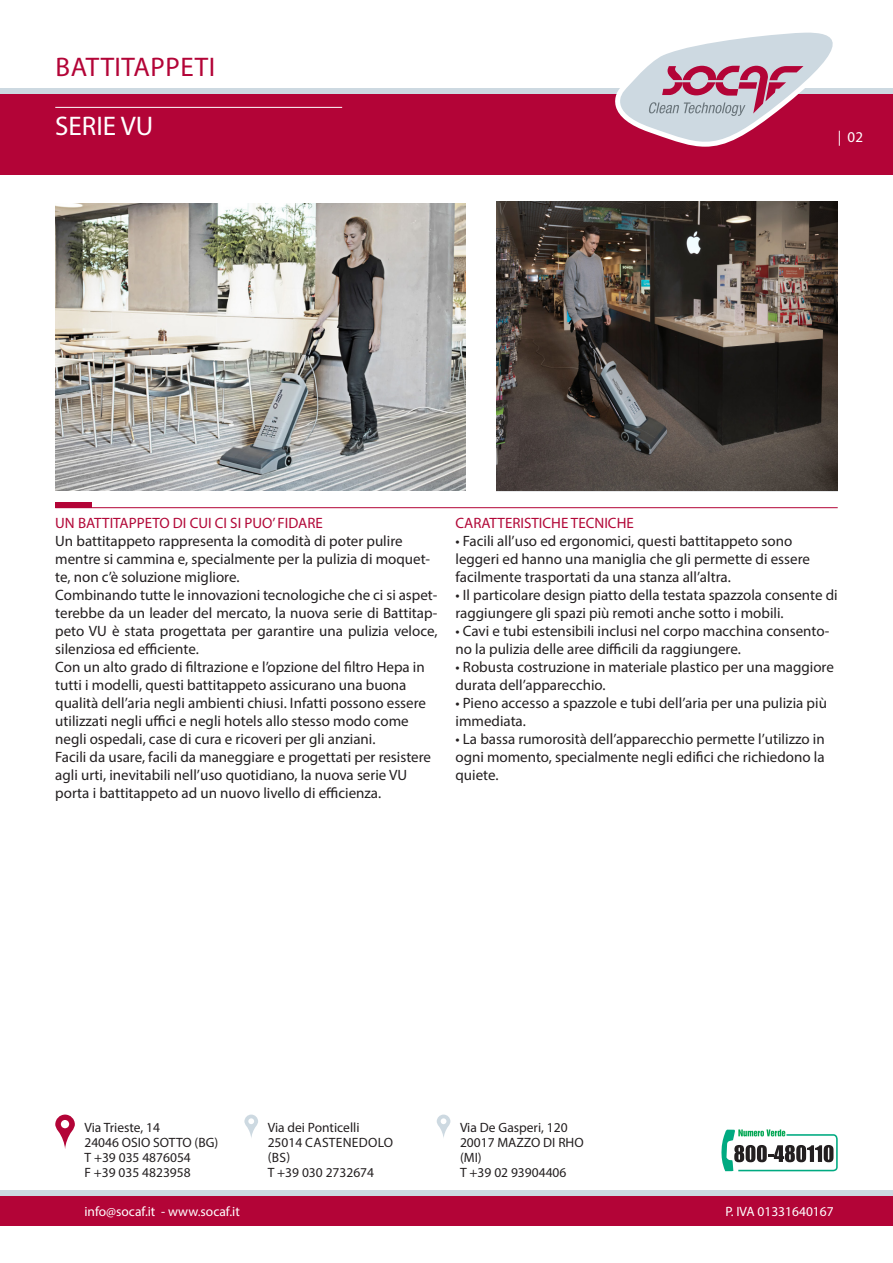
<style>
.page{position:relative;width:893px;height:1263px;background:#fff}
.page>*{position:absolute;margin:0;border:0;box-sizing:border-box;transform-origin:0 0}
.t1{font:27px "Myriad Pro";letter-spacing:.02em;color:#b30437}
.t2{font:27px "Myriad Pro";color:#fff}
.t3{font:15px/18px "Myriad Pro";color:#231f20}
.t4{font:15px "Myriad Pro";color:#b20838}
.t5{font:15px "Myriad Pro";color:#fff}
.t6{font:13.5px/15px "Myriad Pro";color:#231f20}
.t7{font:13.5px "Myriad Pro";color:#fff}
.t8{font:13.5px/15px "Myriad Pro";letter-spacing:.02em;color:#231f20}
</style>
<div class="page">
<div style="left:0;top:94px;width:893px;height:80px;background:#b30437"></div>
<div style="left:0;top:1196px;width:893px;height:29px;background:#b30437"></div>
<div style="left:0;top:88px;width:893px;height:6px;background:#cdd9e1"></div>
<div style="left:0;top:1190px;width:893px;height:6px;background:#cdd9e1"></div>
<hr style="left:55px;top:107px;width:287px;height:1px;background:#fff">
<svg style="left:55px;top:1114px;width:20px;height:35px"></svg>
<svg style="left:244px;top:1114px;width:14px;height:24px"></svg>
<svg style="left:437px;top:1114px;width:13px;height:24px"></svg>
<svg style="left:721px;top:1129px;width:117px;height:42px"></svg>
<div style="left:55px;top:502px;width:36px;height:6px;background:#b30437"></div>
<hr style="left:55px;top:507px;width:783px;height:1px;background:#b30437">
<svg style="left:615px;top:32px;width:218px;height:115px"></svg>
<img style="left:55px;top:203px;width:411px;height:287px">
<img style="left:496px;top:202px;width:342px;height:288px">
<p class="t1" style="left:56px;top:50px;width:161px">BATTITAPPETI</p>
<p class="t2" style="left:55px;top:109px;width:100px">SERIE VU</p>
<p class="t5" style="left:838px;top:128px;width:27px">| 02</p>
<p class="t4" style="left:55px;top:514px;width:269px">UN BATTITAPPETO DI CUI CI SI PUO’ FIDARE</p>
<p class="t3" style="left:55px;top:532px;width:376px">Un battitappeto rappresenta la comodità di poter pulire mentre si cammina e, specialmente per la pulizia di moquet&shy;te, non c’è soluzione migliore.</p>
<p class="t3" style="left:55px;top:586px;width:384px;text-align:justify">Combinando tutte le innovazioni tecnologiche che ci si aspet&shy;terebbe da un leader del mercato, la nuova serie di Battitap&shy;peto VU è stata progettata per garantire una pulizia veloce, silenziosa ed efficiente.</p>
<p class="t3" style="left:55px;top:658px;width:371px">Con un alto grado di filtrazione e l’opzione del filtro Hepa in tutti i modelli, questi battitappeto assicurano una buona</p>
<p class="t3" style="left:55px;top:694px;width:372px">qualità dell’aria negli ambienti chiusi. Infatti possono essere utilizzati negli uffici e negli hotels allo stesso modo come negli ospedali, case di cura e ricoveri per gli anziani.</p>
<p class="t3" style="left:55px;top:748px;width:377px">Facili da usare, facili da maneggiare e progettati per resistere agli urti, inevitabili nell’uso quotidiano, la nuova serie VU porta i battitappeto ad un nuovo livello di efficienza.</p>
<p class="t4" style="left:455px;top:514px;width:180px">CARATTERISTICHE TECNICHE</p>
<p class="t3" style="left:455px;top:532px;width:338px">• Facili all’uso ed ergonomici, questi battitappeto sono</p>
<p class="t3" style="left:455px;top:550px;width:356px">leggeri ed hanno una maniglia che gli permette di essere facilmente trasportati da una stanza all’altra.</p>
<p class="t3" style="left:455px;top:586px;width:384px">• Il particolare design piatto della testata spazzola consente di</p>
<p class="t3" style="left:455px;top:604px;width:330px">raggiungere gli spazi più remoti anche sotto i mobili.</p>
<p class="t3" style="left:455px;top:622px;width:375px">• Cavi e tubi estensibili inclusi nel corpo macchina consento&shy;no la pulizia delle aree difficili da raggiungere.</p>
<p class="t3" style="left:455px;top:658px;width:380px">• Robusta costruzione in materiale plastico per una maggiore</p>
<p class="t3" style="left:455px;top:676px;width:152px">durata dell’apparecchio.</p>
<p class="t3" style="left:455px;top:694px;width:373px">• Pieno accesso a spazzole e tubi dell’aria per una pulizia più</p>
<p class="t3" style="left:455px;top:712px;width:72px">immediata.</p>
<p class="t3" style="left:455px;top:730px;width:371px;text-align:justify">• La bassa rumorosità dell’apparecchio permette l’utilizzo in ogni momento, specialmente negli edifici che richiedono la quiete.</p>
<p class="t6" style="left:84px;top:1120px;width:77px">Via Trieste, 14</p>
<p class="t6" style="left:84px;top:1135px;width:135px">24046 OSIO SOTTO (BG)</p>
<p class="t6" style="left:84px;top:1150px;width:108px">T +39 035 4876054</p>
<p class="t6" style="left:84px;top:1165px;width:108px">F +39 035 4823958</p>
<p class="t6" style="left:268px;top:1120px;width:93px">Via dei Ponticelli</p>
<p class="t8" style="left:268px;top:1135px;width:127px">25014 CASTENEDOLO (BS)</p>
<p class="t6" style="left:268px;top:1165px;width:108px">T +39 030 2732674</p>
<p class="t6" style="left:460px;top:1120px;width:109px">Via De Gasperi, 120</p>
<p class="t6" style="left:460px;top:1135px;width:125px">20017 MAZZO DI RHO (MI)</p>
<p class="t6" style="left:460px;top:1165px;width:108px">T +39 02 93904406</p>
<p class="t7" style="left:84px;top:1202px;width:157px">info@socaf.it - www.socaf.it</p>
<p class="t7" style="left:725px;top:1202px;width:110px">P. IVA 01331640167</p>
</div>
